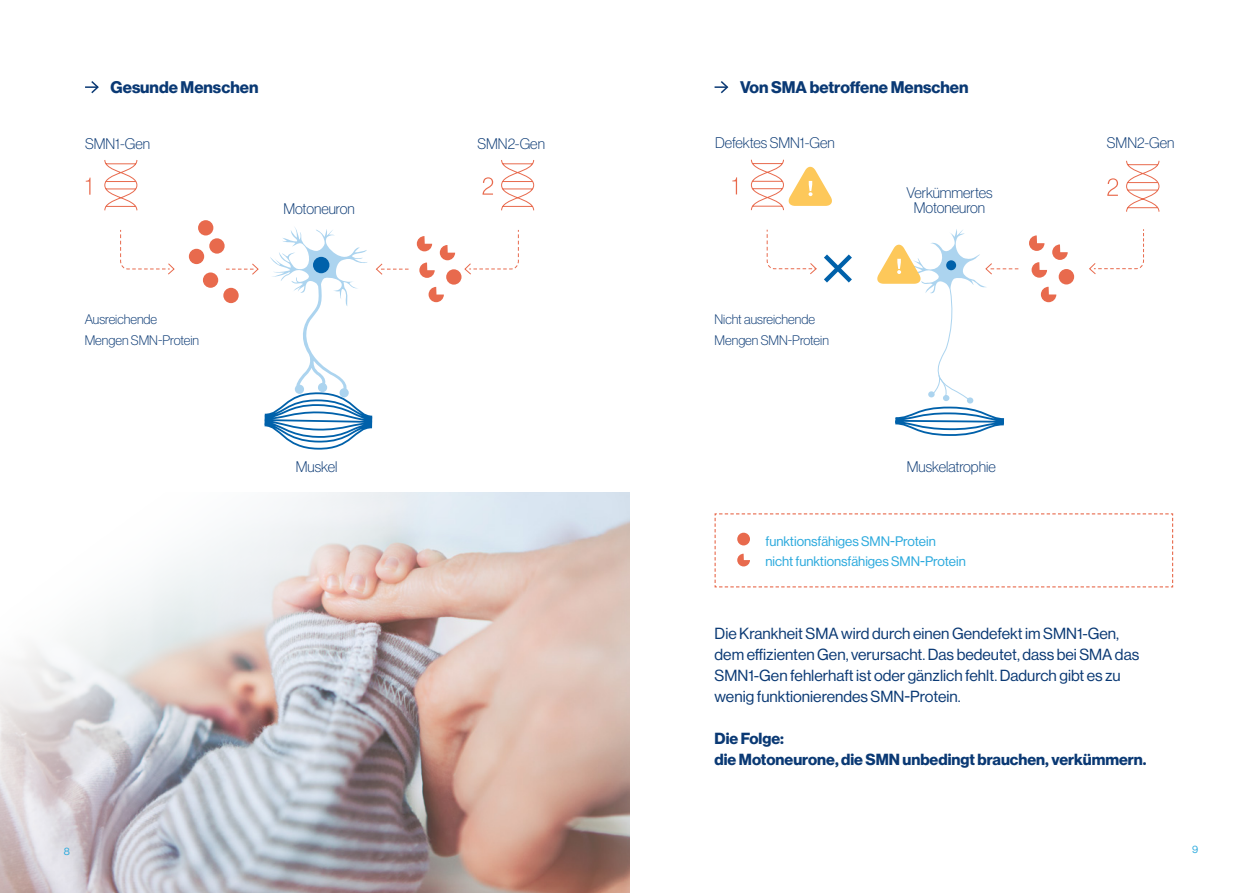
<style>
.page{position:relative;width:1259px;height:893px;background:#fff}
.page>*{position:absolute;margin:0;border:0;box-sizing:border-box;transform-origin:0 0}
.t1{font:700 16.5px "Volta Modern Display 75";color:#0a3974}
.t2{font:15.75px/21px "Volta Modern Display 55 Roman";color:#0a3974}
.t3{font:700 15.75px/21px "Volta Modern Display 75";color:#0a3974}
.t4{font:100 15px/15px "Volta Modern Display 35";color:#0a3974;text-align:center}
.t5{font:100 13.5px/21px "Volta Modern Display 35";color:#0a3974}
.t6{font:13.5px/20.1px "Volta Modern Display 55 Roman";color:#2aa9dd}
.t7{font:10.5px "Volta Modern Display 55 Roman";color:#2aa9dd}
</style>
<div class="page">
<img style="left:0;top:492px;width:629px;height:401px">
<svg style="left:85px;top:81px;width:14px;height:13px"></svg>
<div style="left:203px;top:272px;width:15px;height:16px;background:#e86a4d;border-radius:50%"></div>
<div style="left:198px;top:220px;width:15px;height:15px;background:#e86a4d;border-radius:50%"></div>
<div style="left:209px;top:238px;width:16px;height:16px;background:#e86a4d;border-radius:50%"></div>
<svg style="left:223px;top:288px;width:16px;height:15px"></svg>
<div style="left:189px;top:249px;width:15px;height:15px;background:#e86a4d;border-radius:50%"></div>
<svg style="left:428px;top:287px;width:16px;height:15px"></svg>
<svg style="left:417px;top:236px;width:38px;height:42px"></svg>
<div style="left:446px;top:269px;width:15px;height:16px;background:#e86a4d;border-radius:50%"></div>
<svg style="left:104px;top:160px;width:34px;height:51px"></svg>
<svg style="left:86px;top:178px;width:4px;height:17px"></svg>
<svg style="left:120px;top:230px;width:55px;height:45px"></svg>
<svg style="left:501px;top:160px;width:33px;height:51px"></svg>
<svg style="left:482px;top:177px;width:11px;height:18px"></svg>
<svg style="left:464px;top:230px;width:55px;height:45px"></svg>
<svg style="left:226px;top:227px;width:182px;height:223px"></svg>
<div style="left:313px;top:257px;width:16px;height:16px;background:#0061aa;border-radius:50%"></div>
<svg style="left:714px;top:81px;width:15px;height:13px"></svg>
<svg style="left:1041px;top:287px;width:15px;height:15px"></svg>
<svg style="left:1029px;top:235px;width:38px;height:43px"></svg>
<div style="left:1058px;top:269px;width:16px;height:15px;background:#e86a4d;border-radius:50%"></div>
<svg style="left:1126px;top:160px;width:33px;height:52px"></svg>
<svg style="left:1107px;top:178px;width:11px;height:18px"></svg>
<svg style="left:1089px;top:229px;width:55px;height:45px"></svg>
<svg style="left:877px;top:229px;width:141px;height:207px"></svg>
<svg style="left:824px;top:254px;width:28px;height:29px"></svg>
<svg style="left:750px;top:159px;width:82px;height:52px"></svg>
<svg style="left:732px;top:177px;width:5px;height:17px"></svg>
<svg style="left:766px;top:229px;width:51px;height:46px"></svg>
<svg style="left:714px;top:513px;width:459px;height:75px"></svg>
<p class="t1" style="left:111px;top:78px;width:149px">Gesunde Menschen</p>
<p class="t1" style="left:740px;top:78px;width:230px">Von SMA betroffene Menschen</p>
<p class="t4" style="left:85px;top:136px;width:66px">SMN1-Gen</p>
<p class="t4" style="left:477px;top:136px;width:69px">SMN2-Gen</p>
<p class="t4" style="left:715px;top:135px;width:121px">Defektes SMN1-Gen</p>
<p class="t4" style="left:1107px;top:135px;width:69px">SMN2-Gen</p>
<p class="t4" style="left:283px;top:201px;width:73px">Motoneuron</p>
<p class="t4" style="left:906px;top:185px;width:88px">Verkümmertes<br>Motoneuron</p>
<p class="t5" style="left:85px;top:309px;width:116px">Ausreichende<br>Mengen SMN-Protein</p>
<p class="t5" style="left:714px;top:309px;width:116px">Nicht ausreichende<br>Mengen SMN-Protein</p>
<p class="t4" style="left:296px;top:459px;width:43px">Muskel</p>
<p class="t4" style="left:907px;top:459px;width:90px">Muskelatrophie</p>
<p class="t6" style="left:765px;top:531px;width:202px">funktionsfähiges SMN-Protein nicht funktionsfähiges SMN-Protein</p>
<p class="t2" style="left:714px;top:623px;width:426px">Die Krankheit SMA wird durch einen Gendefekt im SMN1-Gen, dem effizienten Gen, verursacht. Das bedeutet, dass bei SMA das SMN1-Gen fehlerhaft ist oder gänzlich fehlt. Dadurch gibt es zu wenig funktionierendes SMN-Protein.</p>
<p class="t3" style="left:714px;top:728px;width:433px">Die Folge:<br>die Motoneurone, die SMN unbedingt brauchen, verkümmern.</p>
<p class="t7" style="left:64px;top:845px;width:8px">8</p>
<p class="t7" style="left:1192px;top:843px;width:8px">9</p>
</div>
